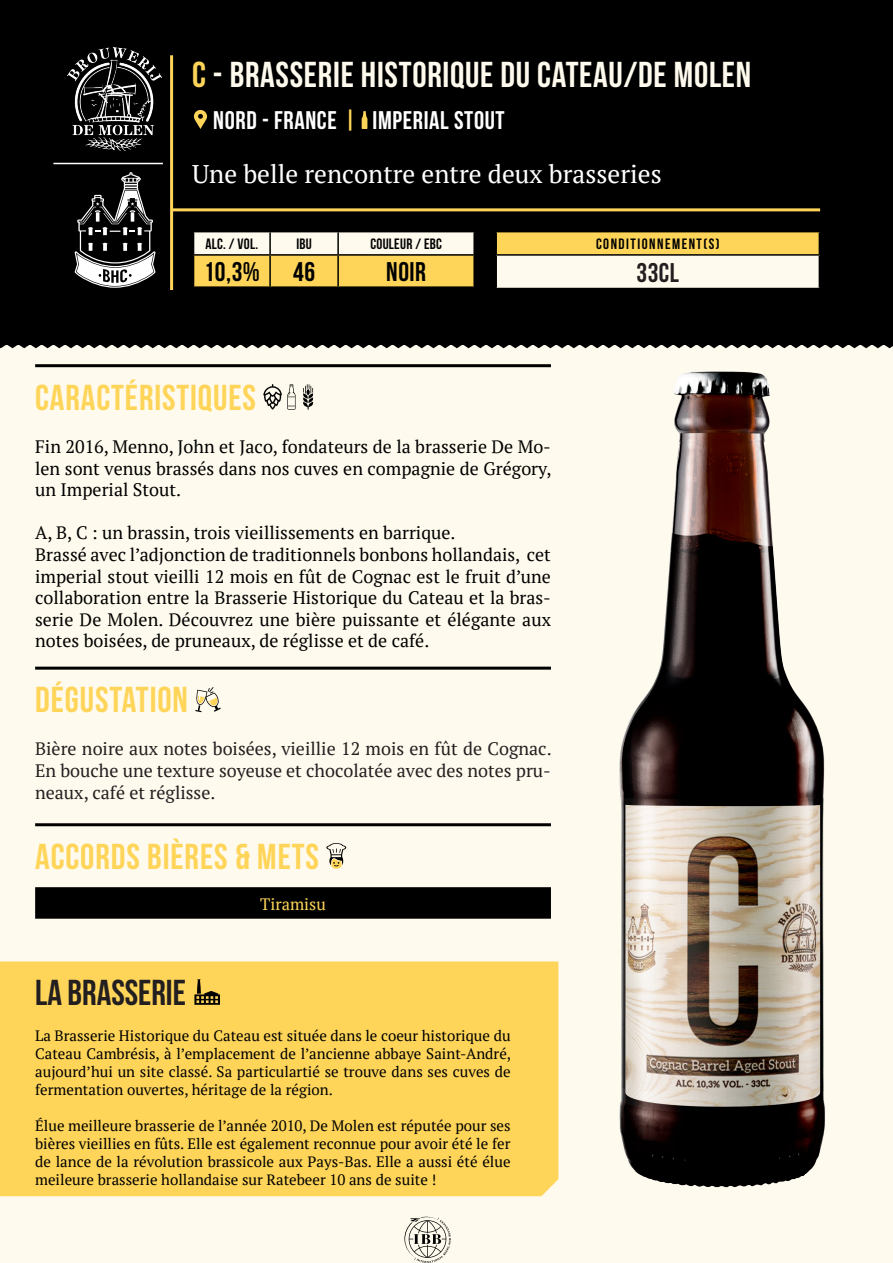
<style>
.page{position:relative;width:893px;height:1263px;background:#fff}
.page>*{position:absolute;margin:0;border:0;box-sizing:border-box;transform-origin:0 0}
.Titres{font:36px "Bebas Neue";letter-spacing:.025em;color:#fed559}
.t1{font:36px "Bebas Neue";letter-spacing:.02em;color:#fefaed}
.t2{font:36px "Bebas Neue";color:#231f20}
.t3{font:27px "Bebas Neue";letter-spacing:.02em;color:#000}
.t4{font:27px "Bebas Neue";color:#231f20}
.t5{font:25.5px "PT Serif";color:#fff}
.t6{font:25.5px "Bebas Neue";letter-spacing:.025em;color:#fff}
.contenu{font:18px/21.6px "PT Serif";color:#000;text-align:justify}
.t7{font:18px/21.6px "PT Serif";color:#231f20;text-align:justify}
.pairing{font:16.5px "PT Serif";color:#fed559}
.contenu-2{font:15px/18px "PT Serif";color:#000;text-align:justify}
.t8{font:15px "Bebas Neue";letter-spacing:.1em;color:#000}
.t9{font:15px "Bebas Neue";letter-spacing:.06em;color:#000}
.t10{font:15px "Bebas Neue";letter-spacing:.02em;color:#000}
.s1{color:#fed559}
</style>
<div class="page">
<div style="left:0;top:260px;width:893px;height:1003px;background:#fefaed"></div>
<div style="left:0;top:0;width:893px;height:344px;background:#000"></div>
<svg style="left:0;top:344px;width:391px;height:4px"></svg>
<svg style="left:194px;top:110px;width:13px;height:19px"></svg>
<svg style="left:362px;top:111px;width:5px;height:18px"></svg>
<hr style="left:35px;top:364px;width:516px;height:3px;background:#000">
<hr style="left:35px;top:667px;width:516px;height:3px;background:#000">
<hr style="left:35px;top:823px;width:516px;height:3px;background:#000">
<div style="left:35px;top:887px;width:516px;height:32px;background:#000"></div>
<svg style="left:263px;top:384px;width:33px;height:26px"></svg>
<svg style="left:303px;top:384px;width:10px;height:26px"></svg>
<svg style="left:195px;top:687px;width:26px;height:25px"></svg>
<svg style="left:326px;top:843px;width:20px;height:26px"></svg>
<svg style="left:407px;top:1249px;width:42px;height:14px"></svg>
<hr style="left:170px;top:55px;width:3px;height:235px;background:#fed559">
<svg style="left:193px;top:232px;width:280px;height:54px;background:#fae194"></svg>
<hr style="left:193px;top:254px;width:77px;height:2px;background:#000">
<hr style="left:193px;top:256px;width:1px;height:30px;background:#000">
<hr style="left:270px;top:254px;width:68px;height:2px;background:#000">
<hr style="left:269px;top:256px;width:2px;height:30px;background:#000">
<hr style="left:338px;top:254px;width:137px;height:2px;background:#000">
<hr style="left:337px;top:256px;width:2px;height:30px;background:#000">
<hr style="left:269px;top:232px;width:2px;height:22px;background:#000">
<hr style="left:337px;top:232px;width:2px;height:22px;background:#000">
<div style="left:496px;top:232px;width:323px;height:23px;background:#fed559"></div>
<div style="left:496px;top:255px;width:323px;height:33px;background:#fefaed"></div>
<hr style="left:495px;top:254px;width:325px;height:2px;background:#000">
<hr style="left:495px;top:232px;width:2px;height:22px;background:#000">
<hr style="left:495px;top:256px;width:2px;height:32px;background:#000">
<hr style="left:172px;top:208px;width:648px;height:3px;background:#fed559">
<div style="left:0;top:961px;width:391px;height:235px;background:#fed559"></div>
<svg style="left:194px;top:979px;width:26px;height:26px"></svg>
<svg style="left:75px;top:172px;width:81px;height:116px"></svg>
<img style="left:67px;top:48px;width:95px;height:102px">
<hr style="left:53px;top:163px;width:110px;height:1px;background:#fff">
<img style="left:391px;top:344px;width:502px;height:905px">
<p class="t1" style="left:192px;top:55px;width:561px"><span class="s1">C</span> - BRASSERIE HISTORIQUE DU CATEAU/DE MOLEN</p>
<p class="t6" style="left:213px;top:106px;width:293px">NORD - FRANCE <span class="s1">|</span> IMPERIAL STOUT</p>
<p class="t5" style="left:192px;top:157px;width:471px">Une belle rencontre entre deux brasseries</p>
<p class="t9" style="left:205px;top:235px;width:54px">ALC. / VOL.</p>
<p class="t9" style="left:296px;top:235px;width:17px">IBU</p>
<p class="t10" style="left:370px;top:235px;width:73px">COULEUR / EBC</p>
<p class="t3" style="left:204px;top:257px;width:58px">10,3%</p>
<p class="t3" style="left:293px;top:257px;width:23px">46</p>
<p class="t3" style="left:386px;top:257px;width:41px">NOIR</p>
<p class="Titres" style="left:35px;top:377px;width:222px">CARACTÉRISTIQUES</p>
<p class="contenu" style="left:35px;top:436px;width:518px">Fin 2016, Menno, John et Jaco, fondateurs de la brasserie De Mo&shy;len sont venus brassés dans nos cuves en compagnie de Grégory, un Imperial Stout.</p>
<p class="contenu" style="left:35px;top:522px;width:422px">A, B, C : un brassin, trois vieillissements en barrique.</p>
<p class="contenu" style="left:35px;top:544px;width:517px">Brassé avec l’adjonction de traditionnels bonbons hollandais, cet imperial stout vieilli 12 mois en fût de Cognac est le fruit d’une collaboration entre la Brasserie Historique du Cateau et la bras&shy;serie De Molen. Découvrez une bière puissante et élégante aux notes boisées, de pruneaux, de réglisse et de café.</p>
<p class="Titres" style="left:35px;top:680px;width:154px">DÉGUSTATION</p>
<p class="t7" style="left:35px;top:738px;width:518px">Bière noire aux notes boisées, vieillie 12 mois en fût de Cognac.<br>En bouche une texture soyeuse et chocolatée avec des notes pru&shy;neaux, café et réglisse.</p>
<p class="Titres" style="left:35px;top:836px;width:285px">ACCORDS BIÈRES &amp; METS</p>
<p class="pairing" style="left:260px;top:894px;width:67px">Tiramisu</p>
<p class="t2" style="left:35px;top:972px;width:152px">LA BRASSERIE</p>
<p class="contenu-2" style="left:35px;top:1026px;width:477px">La Brasserie Historique du Cateau est située dans le coeur historique du Cateau Cambrésis, à l’emplacement de l’ancienne abbaye Saint-André, aujourd’hui un site classé. Sa particulartié se trouve dans ses cuves de fermentation ouvertes, héritage de la région.</p>
<p class="contenu-2" style="left:35px;top:1116px;width:477px">Élue meilleure brasserie de l’année 2010, De Molen est réputée pour ses bières vieillies en fûts. Elle est également reconnue pour avoir été le fer de lance de la révolution brassicole aux Pays-Bas. Elle a aussi été élue meileure brasserie hollandaise sur Ratebeer 10 ans de suite !</p>
<p class="t8" style="left:596px;top:235px;width:125px">CONDITIONNEMENT(S)</p>
<p class="t4" style="left:636px;top:258px;width:44px">33CL</p>
</div>
